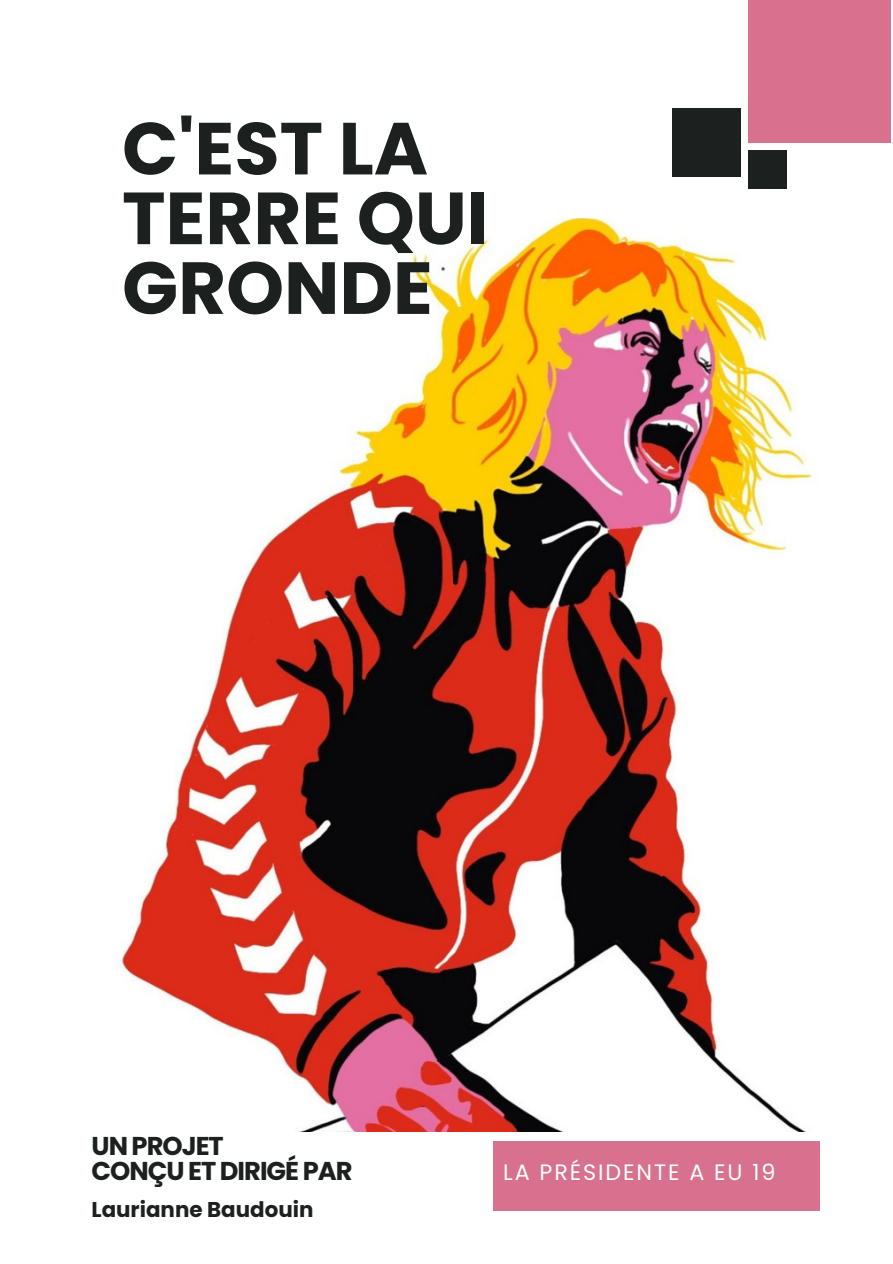
<style>
.page{position:relative;width:893px;height:1264px;background:#fff}
.page>*{position:absolute;margin:0;border:0;box-sizing:border-box;transform-origin:0 0}
.t1{font:700 73.65px/69.8px "Poppins";color:#1c2120}
.t2{font:700 25.8px "Poppins";letter-spacing:-.04em;color:#1c2120}
.t3{font:22.35px "Poppins";letter-spacing:.085em;color:#fff}
.t4{font:700 21.45px "Poppins";color:#1c2120}
</style>
<div class="page">
<div style="left:672px;top:109px;width:68px;height:68px;background:#1c2120"></div>
<div style="left:748px;top:0;width:142px;height:143px;background:#d7718e"></div>
<div style="left:748px;top:150px;width:38px;height:38px;background:#1c2120"></div>
<div style="left:492px;top:1140px;width:327px;height:70px;background:#d7718e"></div>
<img style="left:119px;top:218px;width:694px;height:913px">
<p class="t1" style="left:122px;top:114px;width:368px">C'EST LA<br>TERRE QUI<br>GRONDE</p>
<p class="t2" style="left:91px;top:1128px;width:134px">UN PROJET</p>
<p class="t2" style="left:91px;top:1152px;width:262px">CONÇU ET DIRIGÉ PAR</p>
<p class="t4" style="left:91px;top:1194px;width:223px">Laurianne Baudouin</p>
<p class="t3" style="left:503px;top:1156px;width:274px">LA PRÉSIDENTE A EU 19</p>
</div>
